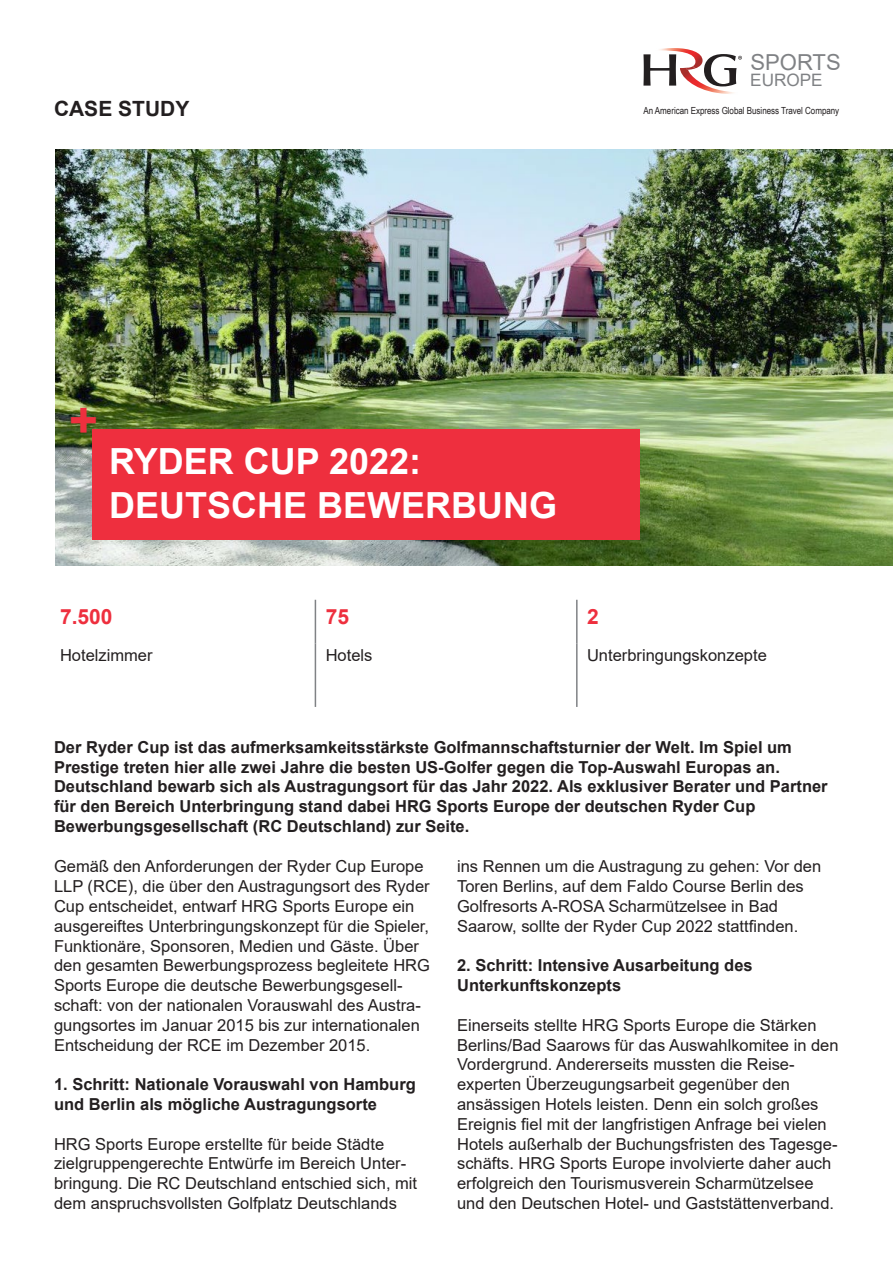
<style>
.page{position:relative;width:893px;height:1263px;background:#fff}
.page>*{position:absolute;margin:0;border:0;box-sizing:border-box;transform-origin:0 0}
.t1{font:700 49.5px "Arial";color:#ee2f3e}
.t2{font:700 36px "Arial";color:#fff}
.t3{font:22.05px "Arial";color:#808285}
.t4{font:700 21px "Arial";color:#231f20}
.t5{font:700 21px "Arial";color:#ee2f3e}
.t6{font:17.1px "Arial";color:#808285}
.t7{font:16.5px/19.8px "Arial";color:#231f20}
.t8{font:700 16.5px/19.8px "Arial";color:#231f20}
.t9{font:9.75px "Arial Narrow";letter-spacing:-.005em;color:#231f20}
</style>
<div class="page">
<img style="left:55px;top:149px;width:838px;height:417px">
<hr style="left:315px;top:600px;width:1px;height:43px;background:#808285">
<hr style="left:576px;top:600px;width:2px;height:43px;background:#808285">
<hr style="left:315px;top:643px;width:1px;height:64px;background:#808285">
<hr style="left:576px;top:643px;width:2px;height:64px;background:#808285">
<div style="left:92px;top:429px;width:548px;height:110px;background:#ee2f3e"></div>
<svg style="left:643px;top:54px;width:33px;height:32px"></svg>
<img style="left:645px;top:48px;width:58px;height:22px">
<img style="left:680px;top:67px;width:54px;height:27px">
<svg style="left:686px;top:66px;width:10px;height:4px"></svg>
<svg style="left:704px;top:54px;width:38px;height:32px"></svg>
<p class="t4" style="left:54px;top:94px;width:137px">CASE STUDY</p>
<p class="t3" style="left:751px;top:47px;width:92px">SPORTS</p>
<p class="t6" style="left:750px;top:69px;width:74px">EUROPE</p>
<p class="t9" style="left:643px;top:104px;width:197px">An American Express Global Business Travel Company</p>
<p class="t1" style="left:69px;top:386px;width:30px">+</p>
<p class="t2" style="left:109px;top:436px;width:314px">RYDER CUP 2022:</p>
<p class="t2" style="left:109px;top:480px;width:449px">DEUTSCHE BEWERBUNG</p>
<p class="t5" style="left:60px;top:602px;width:54px">7.500</p>
<p class="t5" style="left:326px;top:602px;width:25px">75</p>
<p class="t5" style="left:587px;top:602px;width:13px">2</p>
<p class="t7" style="left:60px;top:645px;width:94px">Hotelzimmer</p>
<p class="t7" style="left:326px;top:645px;width:48px">Hotels</p>
<p class="t7" style="left:587px;top:645px;width:181px">Unterbringungskonzepte</p>
<p class="t8" style="left:54px;top:737px;width:739px">Der Ryder Cup ist das aufmerksamkeitsstärkste Golfmannschaftsturnier der Welt. Im Spiel um</p>
<p class="t8" style="left:54px;top:757px;width:775px">Prestige treten hier alle zwei Jahre die besten US-Golfer gegen die Top-Auswahl Europas an.<br>Deutschland bewarb sich als Austragungsort für das Jahr 2022. Als exklusiver Berater und Partner für den Bereich Unterbringung stand dabei HRG Sports Europe der deutschen Ryder Cup</p>
<p class="t8" style="left:54px;top:816px;width:417px">Bewerbungsgesellschaft (RC Deutschland) zur Seite.</p>
<p class="t7" style="left:54px;top:856px;width:378px">Gemäß den Anforderungen der Ryder Cup Europe LLP (RCE), die über den Austragungsort des Ryder Cup entscheidet, entwarf HRG Sports Europe ein ausgereiftes Unterbringungskonzept für die Spieler, Funktionäre, Sponsoren, Medien und Gäste. Über den gesamten Bewerbungsprozess begleitete HRG Sports Europe die deutsche Bewerbungsgesell&shy;schaft: von der nationalen Vorauswahl des Austra&shy;gungsortes im Januar 2015 bis zur internationalen Entscheidung der RCE im Dezember 2015.</p>
<p class="t8" style="left:54px;top:1075px;width:363px">1. Schritt: Nationale Vorauswahl von Hamburg und Berlin als mögliche Austragungsorte</p>
<p class="t7" style="left:54px;top:1134px;width:365px">HRG Sports Europe erstellte für beide Städte zielgruppengerechte Entwürfe im Bereich Unter&shy;bringung. Die RC Deutschland entschied sich, mit dem anspruchsvollsten Golfplatz Deutschlands</p>
<p class="t7" style="left:457px;top:856px;width:366px">ins Rennen um die Austragung zu gehen: Vor den<br>Toren Berlins, auf dem Faldo Course Berlin des<br>Golfresorts A-ROSA Scharmützelsee in Bad</p>
<p class="t7" style="left:457px;top:916px;width:343px">Saarow, sollte der Ryder Cup 2022 stattfinden.</p>
<p class="t8" style="left:457px;top:956px;width:297px">2. Schritt: Intensive Ausarbeitung des</p>
<p class="t8" style="left:457px;top:976px;width:166px">Unterkunftskonzepts</p>
<p class="t7" style="left:457px;top:1015px;width:383px">Einerseits stellte HRG Sports Europe die Stärken<br>Berlins/Bad Saarows für das Auswahlkomitee in den<br>Vordergrund. Andererseits mussten die Reise-</p>
<p class="t7" style="left:457px;top:1074px;width:334px">experten Überzeugungsarbeit gegenüber den</p>
<p class="t7" style="left:457px;top:1094px;width:382px">ansässigen Hotels leisten. Denn ein solch großes Ereignis fiel mit der langfristigen Anfrage bei vielen Hotels außerhalb der Buchungsfristen des Tagesge&shy;schäfts. HRG Sports Europe involvierte daher auch erfolgreich den Tourismusverein Scharmützelsee und den Deutschen Hotel- und Gaststättenverband.</p>
</div>
